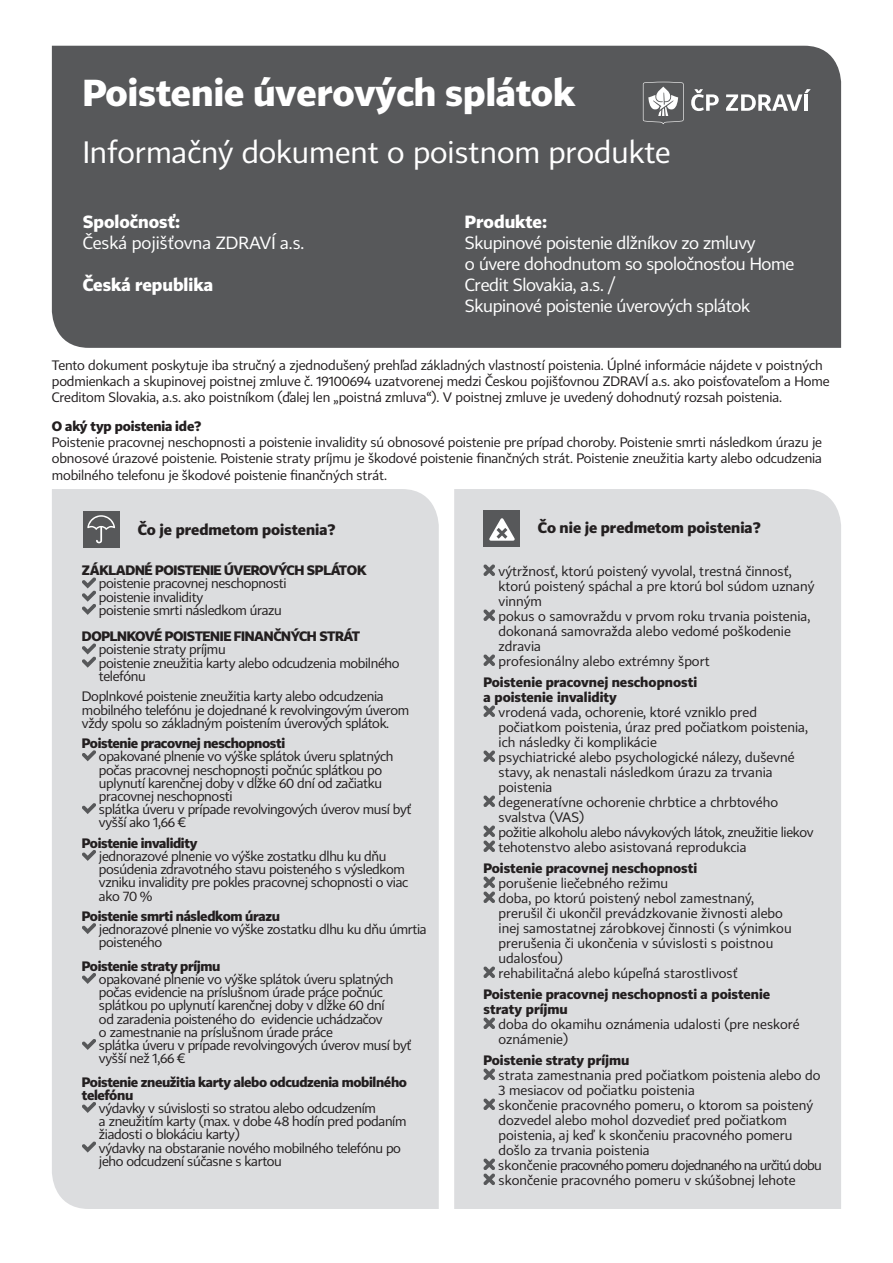
<style>
.page{position:relative;width:893px;height:1263px;background:#fff}
.page>*{position:absolute;margin:0;border:0;box-sizing:border-box;transform-origin:0 0}
.t1{font:700 36.9px "CP";color:#fff}
.t2{font:30.45px "CP";color:#fff}
.t3{font:17.4px/20.9px "CP";letter-spacing:-.02em;color:#fff}
.t4{font:17.4px/20.9px "CP";color:#fff}
.t5{font:700 17.4px "CP";color:#fff}
.t6{font:700 15px "CP";color:#231f20}
.t7{font:13.5px/13.2px "CP";letter-spacing:-.01em;color:#231f20}
.t8{font:700 13.5px/13.2px "CP";letter-spacing:-.025em;color:#231f20}
.t9{font:700 13.5px/15px "CP";color:#231f20}
.t10{font:13.5px "CP";letter-spacing:-.05em;color:#231f20}
.s1{font-weight:700}
.s2{font-weight:400}
</style>
<div class="page">
<div style="left:52px;top:489px;width:387px;height:720px;background:#dcdddf"></div>
<div style="left:454px;top:489px;width:387px;height:720px;background:#dcdddf"></div>
<div style="left:52px;top:46px;width:789px;height:302px;background:#57585a"></div>
<svg style="left:82px;top:577px;width:14px;height:38px"></svg>
<svg style="left:82px;top:643px;width:14px;height:25px"></svg>
<svg style="left:82px;top:750px;width:14px;height:11px"></svg>
<svg style="left:82px;top:803px;width:14px;height:11px"></svg>
<svg style="left:82px;top:850px;width:14px;height:11px"></svg>
<svg style="left:82px;top:923px;width:14px;height:11px"></svg>
<svg style="left:82px;top:973px;width:14px;height:11px"></svg>
<svg style="left:82px;top:1039px;width:14px;height:11px"></svg>
<svg style="left:82px;top:1102px;width:14px;height:11px"></svg>
<svg style="left:82px;top:1141px;width:14px;height:11px"></svg>
<div style="left:83px;top:511px;width:37px;height:37px;background:#57585a"></div>
<svg style="left:87px;top:515px;width:28px;height:28px"></svg>
<svg style="left:483px;top:564px;width:12px;height:12px"></svg>
<svg style="left:483px;top:609px;width:12px;height:12px"></svg>
<svg style="left:483px;top:654px;width:12px;height:12px"></svg>
<svg style="left:483px;top:705px;width:12px;height:12px"></svg>
<svg style="left:483px;top:750px;width:12px;height:12px"></svg>
<svg style="left:483px;top:795px;width:12px;height:12px"></svg>
<svg style="left:483px;top:825px;width:12px;height:27px"></svg>
<svg style="left:483px;top:876px;width:12px;height:27px"></svg>
<svg style="left:483px;top:966px;width:12px;height:12px"></svg>
<svg style="left:483px;top:1017px;width:12px;height:12px"></svg>
<svg style="left:483px;top:1068px;width:12px;height:12px"></svg>
<svg style="left:483px;top:1098px;width:12px;height:12px"></svg>
<svg style="left:483px;top:1158px;width:12px;height:27px"></svg>
<div style="left:483px;top:510px;width:37px;height:37px;background:#57585a"></div>
<svg style="left:489px;top:518px;width:26px;height:23px"></svg>
<svg style="left:643px;top:82px;width:41px;height:42px"></svg>
<svg style="left:691px;top:89px;width:28px;height:22px"></svg>
<svg style="left:726px;top:89px;width:85px;height:22px"></svg>
<p class="t1" style="left:83px;top:70px;width:494px">Poistenie úverových splátok</p>
<p class="t2" style="left:83px;top:134px;width:589px">Informačný dokument o poistnom produkte</p>
<p class="t4" style="left:83px;top:212px;width:223px"><span class="s1">Spoločnosť:<br></span>Česká pojišťovna ZDRAVÍ a.s.</p>
<p class="t5" style="left:83px;top:274px;width:132px">Česká republika</p>
<p class="t5" style="left:465px;top:211px;width:84px">Produkte:</p>
<p class="t3" style="left:465px;top:232px;width:331px">Skupinové poistenie dlžníkov zo zmluvy<br>o úvere dohodnutom so spoločnosťou Home<br>Credit Slovakia, a.s. /</p>
<p class="t3" style="left:465px;top:295px;width:287px">Skupinové poistenie úverových splátok</p>
<p class="t7" style="left:52px;top:357px;width:779px;line-height:16.2px">Tento dokument poskytuje iba stručný a zjednodušený prehľad základných vlastností poistenia. Úplné informácie nájdete v poistných podmienkach a skupinovej poistnej zmluve č. 19100694 uzatvorenej medzi Českou pojišťovnou ZDRAVÍ a.s. ako poisťovateľom a Home<br>Creditom Slovakia, a.s. ako poistníkom (ďalej len „poistná zmluva“). V poistnej zmluve je uvedený dohodnutý rozsah poistenia.</p>
<p class="t8" style="left:52px;top:419px;width:151px">O aký typ poistenia ide?</p>
<p class="t7" style="left:52px;top:434px;width:772px;line-height:16.2px;text-align:justify">Poistenie pracovnej neschopnosti a poistenie invalidity sú obnosové poistenie pre prípad choroby. Poistenie smrti následkom úrazu je obnosové úrazové poistenie. Poistenie straty príjmu je škodové poistenie finančných strát. Poistenie zneužitia karty alebo odcudzenia mobilného telefonu je škodové poistenie finančných strát.</p>
<p class="t6" style="left:138px;top:521px;width:199px">Čo je predmetom poistenia?</p>
<p class="t8" style="left:99px;top:564px;width:269px;text-indent:-17px">ZÁKLADNÉ POISTENIE ÚVEROVÝCH SPLÁTOK <span class="s2">poistenie pracovnej neschopnosti</span></p>
<p class="t7" style="left:99px;top:590px;width:106px">poistenie invalidity</p>
<p class="t7" style="left:99px;top:603px;width:184px">poistenie smrti následkom úrazu</p>
<p class="t8" style="left:82px;top:630px;width:280px">DOPLNKOVÉ POISTENIE FINANČNÝCH STRÁT</p>
<p class="t7" style="left:99px;top:643px;width:128px">poistenie straty príjmu</p>
<p class="t7" style="left:99px;top:656px;width:302px">poistenie zneužitia karty alebo odcudzenia mobilného telefónu</p>
<p class="t7" style="left:82px;top:690px;width:303px">Doplnkové poistenie zneužitia karty alebo odcudzenia</p>
<p class="t7" style="left:82px;top:703px;width:329px">mobilného telefónu je dojednané k revolvingovým úverom vždy spolu so základným poistením úverových splátok.</p>
<p class="t8" style="left:82px;top:736px;width:205px">Poistenie pracovnej neschopnosti</p>
<p class="t7" style="left:99px;top:750px;width:296px">opakované plnenie vo výške splátok úveru splatných počas pracovnej neschopnosti počnúc splátkou po uplynutí karenčnej doby v dĺžke 60 dní od začiatku pracovnej neschopnosti</p>
<p class="t7" style="left:99px;top:803px;width:314px">splátka úveru v prípade revolvingových úverov musí byť vyšší ako 1,66 €</p>
<p class="t8" style="left:82px;top:836px;width:117px">Poistenie invalidity</p>
<p class="t7" style="left:99px;top:849px;width:311px">jednorazové plnenie vo výške zostatku dlhu ku dňu posúdenia zdravotného stavu poisteného s výsledkom vzniku invalidity pre pokles pracovnej schopnosti o viac ako 70 %</p>
<p class="t8" style="left:82px;top:909px;width:200px">Poistenie smrti následkom úrazu</p>
<p class="t7" style="left:99px;top:923px;width:329px">jednorazové plnenie vo výške zostatku dlhu ku dňu úmrtia poisteného</p>
<p class="t8" style="left:82px;top:959px;width:140px">Poistenie straty príjmu</p>
<p class="t7" style="left:99px;top:972px;width:296px">opakované plnenie vo výške splátok úveru splatných počas evidencie na príslušnom úrade práce počnúc splátkou po uplynutí karenčnej doby v dĺžke 60 dní od zaradenia poisteného do evidencie uchádzačov o zamestnanie na príslušnom úrade práce</p>
<p class="t7" style="left:99px;top:1038px;width:314px">splátka úveru v prípade revolvingových úverov musí byť vyšší než 1,66 €</p>
<p class="t8" style="left:82px;top:1075px;width:327px">Poistenie zneužitia karty alebo odcudzenia mobilného telefónu</p>
<p class="t7" style="left:99px;top:1101px;width:309px">výdavky v súvislosti so stratou alebo odcudzením<br>a zneužitím karty (max. v dobe 48 hodín pred podaním žiadosti o blokáciu karty)</p>
<p class="t7" style="left:99px;top:1141px;width:304px">výdavky na obstaranie nového mobilného telefónu po jeho odcudzení súčasne s kartou</p>
<p class="t6" style="left:538px;top:518px;width:224px">Čo nie je predmetom poistenia?</p>
<p class="t7" style="left:499px;top:564px;width:317px;line-height:15px">výtržnosť, ktorú poistený vyvolal, trestná činnosť, ktorú poistený spáchal a pre ktorú bol súdom uznaný vinným</p>
<p class="t7" style="left:499px;top:609px;width:313px;line-height:15px">pokus o samovraždu v prvom roku trvania poistenia, dokonaná samovražda alebo vedomé poškodenie zdravia</p>
<p class="t7" style="left:499px;top:654px;width:213px">profesionálny alebo extrémny šport</p>
<p class="t9" style="left:483px;top:674px;width:215px">Poistenie pracovnej neschopnosti a poistenie invalidity</p>
<p class="t7" style="left:499px;top:705px;width:311px;line-height:15px">vrodená vada, ochorenie, ktoré vzniklo pred počiatkom poistenia, úraz pred počiatkom poistenia, ich následky či komplikácie</p>
<p class="t7" style="left:499px;top:750px;width:297px;line-height:15px">psychiatrické alebo psychologické nálezy, duševné stavy, ak nenastali následkom úrazu za trvania poistenia</p>
<p class="t7" style="left:499px;top:795px;width:281px;line-height:15px">degeneratívne ochorenie chrbtice a chrbtového svalstva (VAS)</p>
<p class="t7" style="left:499px;top:825px;width:316px">požitie alkoholu alebo návykových látok, zneužitie liekov</p>
<p class="t7" style="left:499px;top:840px;width:249px">tehotenstvo alebo asistovaná reprodukcia</p>
<p class="t9" style="left:483px;top:860px;width:215px">Poistenie pracovnej neschopnosti</p>
<p class="t7" style="left:499px;top:876px;width:171px">porušenie liečebného režimu</p>
<p class="t7" style="left:499px;top:891px;width:295px;line-height:15px">doba, po ktorú poistený nebol zamestnaný, prerušil či ukončil prevádzkovanie živnosti alebo inej samostatnej zárobkovej činnosti (s výnimkou prerušenia či ukončenia v súvislosti s poistnou udalosťou)</p>
<p class="t7" style="left:499px;top:966px;width:241px">rehabilitačná alebo kúpeľná starostlivosť</p>
<p class="t9" style="left:483px;top:986px;width:288px">Poistenie pracovnej neschopnosti a poistenie straty príjmu</p>
<p class="t7" style="left:499px;top:1017px;width:303px;line-height:15px">doba do okamihu oznámenia udalosti (pre neskoré oznámenie)</p>
<p class="t9" style="left:483px;top:1052px;width:147px">Poistenie straty príjmu</p>
<p class="t7" style="left:499px;top:1068px;width:323px;line-height:15px">strata zamestnania pred počiatkom poistenia alebo do<br>3 mesiacov od počiatku poistenia</p>
<p class="t7" style="left:499px;top:1098px;width:316px;line-height:15px">skončenie pracovného pomeru, o ktorom sa poistený dozvedel alebo mohol dozvedieť pred počiatkom poistenia, aj keď k skončeniu pracovného pomeru došlo za trvania poistenia</p>
<p class="t10" style="left:498px;top:1157px;width:325px">skončenie pracovného pomeru dojednaného na určitú dobu</p>
<p class="t7" style="left:499px;top:1173px;width:298px">skončenie pracovného pomeru v skúšobnej lehote</p>
</div>
